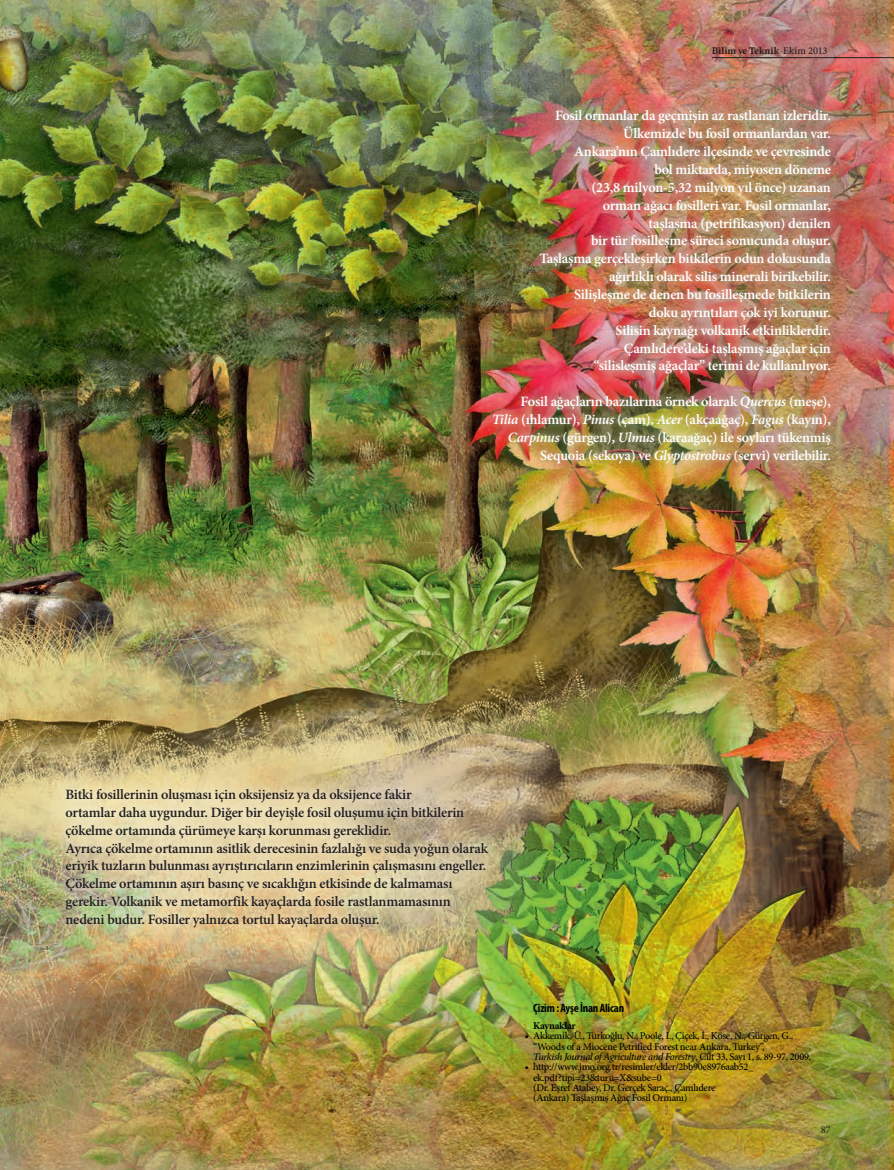
<style>
.page{position:relative;width:894px;height:1170px;background:#fff}
.page>*{position:absolute;margin:0;border:0;box-sizing:border-box;transform-origin:0 0}
.t1{font:600 14.25px/17.9px "Minion Pro";letter-spacing:-.015em;color:#fff;text-align:right}
.t2{font:600 14.25px/17.9px "Minion Pro";letter-spacing:-.015em;color:#231f20}
.t3{font:700 condensed 12px "Myriad Pro";letter-spacing:-.02em;color:#000103}
.t4{font:500 10.35px/10.4px "Minion Pro";letter-spacing:-.03em;color:#000103}
.t5{font:700 10.35px "Minion Pro";letter-spacing:.005em;color:#231f20}
.t6{font:700 10.35px "Minion Pro";letter-spacing:-.03em;color:#000103}
.t7{font:10.35px "Minion Pro";color:#231f20}
.s1{font-weight:500}
.s2{font-style:italic}
</style>
<div class="page">
<img style="left:0;top:0;width:894px;height:1170px">
<hr style="left:712px;top:57px;width:182px;height:1px;background:#231f20">
<img style="left:39px;top:763px;width:474px;height:189px">
<div style="left:59px;top:782px;width:436px;height:151px;background:#fff;opacity:.5"></div>
<img style="left:481px;top:97px;width:363px;height:379px">
<div style="left:486px;top:103px;width:352px;height:367px;background:#fff;opacity:.5"></div>
<p class="t5" style="left:712px;top:43px;width:117px">Bilim ve Teknik <span class="s1">Ekim 2013</span></p>
<p class="t1" style="left:539px;top:107px;width:293px">Fosil ormanlar da geçmişin az rastlanan izleridir.<br>Ülkemizde bu fosil ormanlardan var.<br>Ankara’nın Çamlıdere ilçesinde ve çevresinde<br>bol miktarda, miyosen döneme<br>(23,8 milyon-5,32 milyon yıl önce) uzanan<br>orman ağacı fosilleri var. Fosil ormanlar,<br>taşlaşma (petrifikasyon) denilen<br>bir tür fosilleşme süreci sonucunda oluşur.<br>Taşlaşma gerçekleşirken bitkilerin odun dokusunda ağırlıklı olarak silis minerali birikebilir.<br>Silişleşme de denen bu fosilleşmede bitkilerin<br>doku ayrıntıları çok iyi korunur.<br>Silisin kaynağı volkanik etkinliklerdir.<br>Çamlıdere’deki taşlaşmış ağaçlar için<br>“silisleşmiş ağaçlar” terimi de kullanılıyor.</p>
<p class="t1" style="left:492px;top:393px;width:340px">Fosil ağaçların bazılarına örnek olarak <span class="s2">Quercus</span> (meşe), <span class="s2">Tilia</span> (ıhlamur), <span class="s2">Pinus</span> (çam), <span class="s2">Acer</span> (akçaağaç), <span class="s2">Fagus</span> (kayın), <span class="s2">Carpinus</span> (gürgen), <span class="s2">Ulmus</span> (karaağaç) ile soyları tükenmiş Sequoia (sekoya) ve <span class="s2">Glyptostrobus</span> (servi) verilebilir.</p>
<p class="t2" style="left:66px;top:785px;width:424px">Bitki fosillerinin oluşması için oksijensiz ya da oksijence fakir<br>ortamlar daha uygundur. Diğer bir deyişle fosil oluşumu için bitkilerin çökelme ortamında çürümeye karşı korunması gereklidir.<br>Ayrıca çökelme ortamının asitlik derecesinin fazlalığı ve suda yoğun olarak eriyik tuzların bulunması ayrıştırıcıların enzimlerinin çalışmasını engeller.<br>Çökelme ortamının aşırı basınç ve sıcaklığın etkisinde de kalmaması gerekir. Volkanik ve metamorfik kayaçlarda fosile rastlanmamasının nedeni budur. Fosiller yalnızca tortul kayaçlarda oluşur.</p>
<p class="t3" style="left:533px;top:1001px;width:92px">Çizim : Ayşe İnan Alican</p>
<p class="t6" style="left:533px;top:1018px;width:44px">Kaynaklar</p>
<p class="t4" style="left:533px;top:1031px;width:279px;text-indent:-9px">• Akkemik, Ü., Türkoğlu, N., Poole, I., Çiçek, İ., Köse, N., Gürgen, G., “Woods of a Miocene Petrified Forest near Ankara, Turkey”,<br><span class="s2">Turkish Journal of Agriculture and Forestry</span>, Cilt 33, Sayı 1, s. 89-97, 2009.</p>
<p class="t4" style="left:533px;top:1062px;width:222px;text-indent:-9px">• http://www.jmo.org.tr/resimler/ekler/2bb90e8976aab52_ ek.pdf?tipi=23&amp;turu=X&amp;sube=0<br>(Dr. Eşref Atabey, Dr. Gerçek Saraç., Çamlıdere (Ankara) Taşlaşmış Ağaç Fosil Ormanı)</p>
<p class="t7" style="left:821px;top:1123px;width:11px">87</p>
</div>
